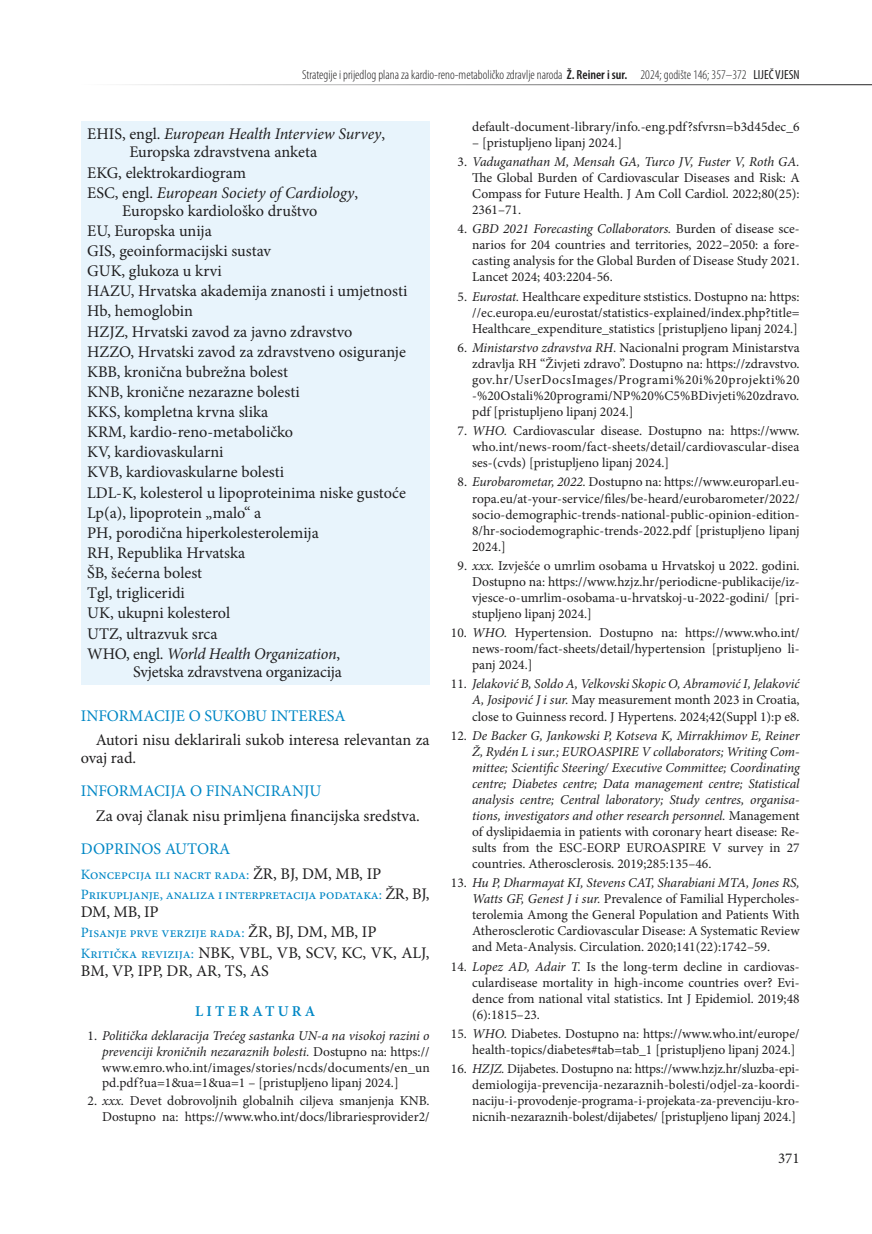
<style>
.page{position:relative;width:872px;height:1234px;background:#fff}
.page>*{position:absolute;margin:0;border:0;box-sizing:border-box;transform-origin:0 0}
.t1{font:16.2px/20.1px "Minion Pro";color:#1f1e1f}
.t2{font:16.2px "Minion Pro";color:#0087c5}
.t3{font:600 15px "Minion Pro";color:#0087c5}
.t4{font:15px "Minion Pro";color:#1f1e1f}
.t5{font:14.25px/20.2px "Minion Pro";letter-spacing:-.01em;color:#0087c5}
.t6{font:13.5px/16px "Minion Pro";color:#1f1e1f;text-align:justify}
.t7{font:italic 13.5px/16px "Minion Pro";letter-spacing:-.01em;color:#1f1e1f;text-align:justify}
.t8{font:300 condensed 13.2px "Myriad Pro";color:#1f1e1f}
.s1{font-weight:600}
.s2{font-weight:400}
.s3{font-style:italic}
.s4{font-size:16.2px;color:#1f1e1f}
.s5{font-size:14.25px;color:#0087c5}
.s6{font-style:normal}
</style>
<div class="page">
<hr style="left:81px;top:84px;width:791px;height:1px;background:#1f1e1f">
<div style="left:81px;top:121px;width:348px;height:564px;background:#e8f4fc"></div>
<p class="t8" style="left:302px;top:67px;width:499px">Strategije i prijedlog plana za kardio-reno-metaboličko zdravlje naroda <span class="s1">Ž. Reiner i sur.</span> 2024; godište 146; 357–372 <span class="s2">LIJEČ VJESN</span></p>
<p class="t1" style="left:129px;top:125px;width:257px;line-height:18px;text-indent:-42px">EHIS, engl. <span class="s3">European Health Interview Survey</span>,<br>Europska zdravstvena anketa</p>
<p class="t1" style="left:87px;top:162px;width:272px">EKG, elektrokardiogram<br>ESC, engl. <span class="s3">European Society of Cardiology</span>,</p>
<p class="t1" style="left:87px;top:200px;width:322px;text-indent:35px">Europsko kardiološko društvo<br>EU, Europska unija<br>GIS, geoinformacijski sustav<br>GUK, glukoza u krvi<br>HAZU, Hrvatska akademija znanosti i umjetnosti<br>Hb, hemoglobin<br>HZJZ, Hrvatski zavod za javno zdravstvo<br>HZZO, Hrvatski zavod za zdravstveno osiguranje<br>KBB, kronična bubrežna bolest<br>KNB, kronične nezarazne bolesti<br>KKS, kompletna krvna slika<br>KRM, kardio-reno-metaboličko<br>KV, kardiovaskularni<br>KVB, kardiovaskularne bolesti<br>LDL-K, kolesterol u lipoproteinima niske gustoće<br>Lp(a), lipoprotein „malo“ a<br>PH, porodična hiperkolesterolemija<br>RH, Republika Hrvatska<br>ŠB, šećerna bolest<br>Tgl, trigliceridi<br>UK, ukupni kolesterol<br>UTZ, ultrazvuk srca<br>WHO, engl. <span class="s3">World Health Organization</span>,</p>
<p class="t1" style="left:133px;top:661px;width:210px">Svjetska zdravstvena organizacija</p>
<p class="t2" style="left:81px;top:704px;width:266px">INFORMACIJE O SUKOBU INTERESA</p>
<p class="t1" style="left:81px;top:731px;width:350px;line-height:18px;text-indent:15px">Autori nisu deklarirali sukob interesa relevantan za ovaj rad.</p>
<p class="t2" style="left:81px;top:780px;width:242px">INFORMACIJA O FINANCIRANJU</p>
<p class="t1" style="left:96px;top:805px;width:326px">Za ovaj članak nisu primljena financijska sredstva.</p>
<p class="t2" style="left:81px;top:837px;width:151px">DOPRINOS AUTORA</p>
<p class="t5" style="left:81px;top:863px;width:350px">Koncepcija ili nacrt rada: <span class="s4">ŽR, BJ, DM, MB, IP<br></span>Prikupljanje, analiza i interpretacija podataka: <span class="s4">ŽR, BJ,</span></p>
<p class="t1" style="left:81px;top:901px;width:79px">DM, MB, IP</p>
<p class="t5" style="left:81px;top:922px;width:297px">Pisanje prve verzije rada: <span class="s4">ŽR, BJ, DM, MB, IP</span></p>
<p class="t1" style="left:81px;top:943px;width:350px;line-height:18px"><span class="s5">Kritička revizija:</span> NBK, VBL, VB, SCV, KC, VK, ALJ,<br>BM, VP, IPP, DR, AR, TS, AS</p>
<p class="t3" style="left:195px;top:1000px;width:25px">LITERATURA</p>
<p class="t6" style="left:102px;top:1027px;width:329px;text-indent:-15px">1. <span class="s3">Politička deklaracija Trećeg sastanka UN-a na visokoj razini o prevenciji kroničnih nezaraznih bolesti.</span> Dostupno na: https:// www.emro.who.int/images/stories/ncds/documents/en_un pd.pdf?ua=1&amp;ua=1&amp;ua=1 – [pristupljeno lipanj 2024.]</p>
<p class="t6" style="left:88px;top:1093px;width:343px;text-align:right">2. <span class="s3">xxx.</span> Devet dobrovoljnih globalnih ciljeva smanjenja KNB.<br>Dostupno na: https://www.who.int/docs/librariesprovider2/</p>
<p class="t6" style="left:472px;top:119px;width:329px">default-document-library/info.-eng.pdf?sfvrsn=b3d45dec_6</p>
<p class="t6" style="left:472px;top:134px;width:152px">– [pristupljeno lipanj 2024.]</p>
<p class="t6" style="left:472px;top:154px;width:329px;text-indent:-15px">3. <span class="s3">Vaduganathan M, Mensah GA, Turco JV, Fuster V, Roth GA.<br></span>The Global Burden of Cardiovascular Diseases and Risk: A Compass for Future Health. J Am Coll Cardiol. 2022;80(25):<br>2361–71.</p>
<p class="t6" style="left:472px;top:221px;width:329px;text-indent:-15px">4. <span class="s3">GBD 2021 Forecasting Collaborators.</span> Burden of disease sce&shy;narios for 204 countries and territories, 2022–2050: a fore&shy;casting analysis for the Global Burden of Disease Study 2021.<br>Lancet 2024; 403:2204-56.</p>
<p class="t6" style="left:472px;top:288px;width:329px;text-indent:-15px">5. <span class="s3">Eurostat.</span> Healthcare expediture ststistics. Dostupno na: https: //ec.europa.eu/eurostat/statistics-explained/index.php?title= Healthcare_expenditure_statistics [pristupljeno lipanj 2024.]</p>
<p class="t6" style="left:472px;top:339px;width:329px;text-indent:-15px">6. <span class="s3">Ministarstvo zdravstva RH.</span> Nacionalni program Ministarstva zdravlja RH “Živjeti zdravo”. Dostupno na: https://zdravstvo. gov.hr/UserDocsImages/Programi%20i%20projekti%20 -%20Ostali%20programi/NP%20%C5%BDivjeti%20zdravo. pdf [pristupljeno lipanj 2024.]</p>
<p class="t6" style="left:472px;top:423px;width:329px;text-indent:-15px">7. <span class="s3">WHO.</span> Cardiovascular disease. Dostupno na: https://www. who.int/news-room/fact-sheets/detail/cardiovascular-disea ses-(cvds) [pristupljeno lipanj 2024.]</p>
<p class="t6" style="left:472px;top:474px;width:329px;text-indent:-15px">8. <span class="s3">Eurobarometar, 2022.</span> Dostupno na: https://www.europarl.eu&shy;ropa.eu/at-your-service/files/be-heard/eurobarometer/2022/ socio-demographic-trends-national-public-opinion-edition-8/hr-sociodemographic-trends-2022.pdf [pristupljeno lipanj 2024.]</p>
<p class="t6" style="left:472px;top:557px;width:329px;text-indent:-15px">9. <span class="s3">xxx.</span> Izvješće o umrlim osobama u Hrvatskoj u 2022. godini.<br>Dostupno na: https://www.hzjz.hr/periodicne-publikacije/iz&shy;vjesce-o-umrlim-osobama-u-hrvatskoj-u-2022-godini/ [pri&shy;stupljeno lipanj 2024.]</p>
<p class="t6" style="left:472px;top:624px;width:329px;text-indent:-21px">10. <span class="s3">WHO.</span> Hypertension. Dostupno na: https://www.who.int/ news-room/fact-sheets/detail/hypertension [pristupljeno li&shy;panj 2024.]</p>
<p class="t6" style="left:472px;top:676px;width:329px;text-indent:-21px">11. <span class="s3">Jelaković B, Soldo A, Velkovski Skopic O, Abramović I, Jelaković A, Josipović J i sur.</span> May measurement month 2023 in Croatia, close to Guinness record. J Hypertens. 2024;42(Suppl 1):p e8.</p>
<p class="t7" style="left:472px;top:727px;width:329px;text-indent:-21px"><span class="s6">12.</span> De Backer G, Jankowski P, Kotseva K, Mirrakhimov E, Reiner Ž, Rydén L i sur.; EUROASPIRE V collaborators; Writing Com&shy;mittee; Scientific Steering/ Executive Committee; Coordinating centre; Diabetes centre; Data management centre; Statistical analysis centre; Central laboratory; Study centres, organisa&shy;tions, investigators and other research personnel. <span class="s6">Management of dyslipidaemia in patients with coronary heart disease: Re&shy;sults from the ESC-EORP EUROASPIRE V survey in 27 countries. Atherosclerosis. 2019;285:135–46.</span></p>
<p class="t6" style="left:472px;top:874px;width:329px;text-indent:-21px">13. <span class="s3">Hu P, Dharmayat KI, Stevens CAT, Sharabiani MTA, Jones RS, Watts GF, Genest J i sur.</span> Prevalence of Familial Hypercholes&shy;terolemia Among the General Population and Patients With Atherosclerotic Cardiovascular Disease: A Systematic Review and Meta-Analysis. Circulation. 2020;141(22):1742–59.</p>
<p class="t6" style="left:472px;top:958px;width:329px;text-indent:-21px">14. <span class="s3">Lopez AD, Adair T.</span> Is the long-term decline in cardiovas&shy;culardisease mortality in high-income countries over? Evi&shy;dence from national vital statistics. Int J Epidemiol. 2019;48 (6):1815–23.</p>
<p class="t6" style="left:472px;top:1025px;width:329px;text-indent:-21px">15. <span class="s3">WHO.</span> Diabetes. Dostupno na: https://www.who.int/europe/ health-topics/diabetes#tab=tab_1 [pristupljeno lipanj 2024.]</p>
<p class="t6" style="left:472px;top:1060px;width:329px;text-indent:-21px">16. <span class="s3">HZJZ.</span> Dijabetes. Dostupno na: https://www.hzjz.hr/sluzba-epi&shy;demiologija-prevencija-nezaraznih-bolesti/odjel-za-koordi&shy;naciju-i-provodenje-programa-i-projekata-za-prevenciju-kro&shy;nicnih-nezaraznih-bolest/dijabetes/ [pristupljeno lipanj 2024.]</p>
<p class="t4" style="left:778px;top:1147px;width:23px">371</p>
</div>
